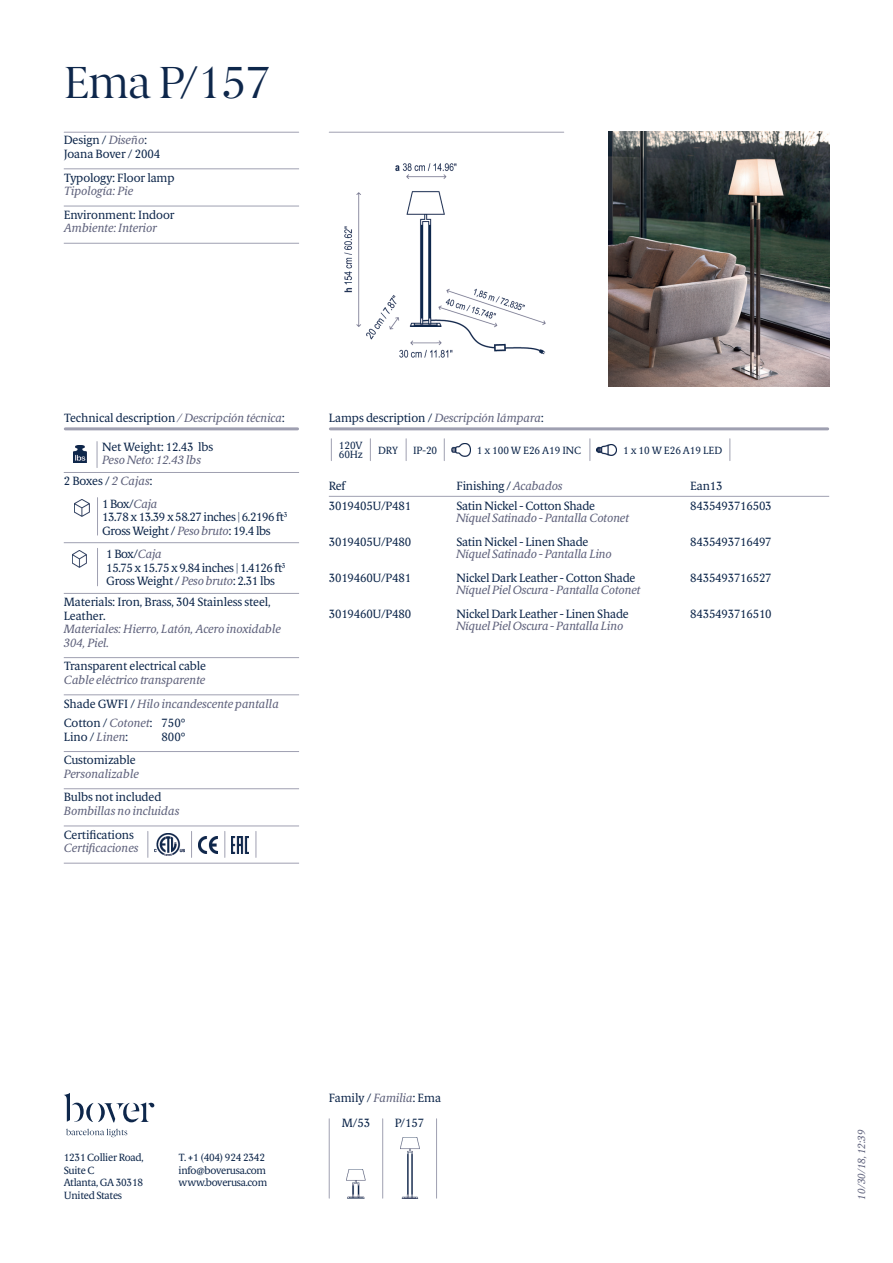
<style>
.page{position:relative;width:893px;height:1263px;background:#fff}
.page>*{position:absolute;margin:0;border:0;box-sizing:border-box;transform-origin:0 0}
.t1{font:45px "Berlingske Serif";letter-spacing:-.025em;color:#0e274b}
.t2{font:12px/13.5px "Berlingske Serif Tx";letter-spacing:-.02em;color:#0e274b}
.t3{font:italic 12px/20.7px "Berlingske Serif Tx";letter-spacing:-.02em;color:#5f627c}
.t4{font:10.5px/12.8px "Berlingske Serif Tx";letter-spacing:-.025em;color:#0e274b}
.t5{font:italic 10.5px "Berlingske Serif Tx";letter-spacing:-.01em;color:#5f627c}
.s1{font-style:italic;color:#5f627c}
.s2{font-style:normal;color:#0e274b}
</style>
<div class="page">
<hr style="left:64px;top:168px;width:235px;height:1px;background:#9fa0b1">
<hr style="left:64px;top:206px;width:235px;height:1px;background:#9fa0b1">
<hr style="left:64px;top:243px;width:235px;height:1px;background:#9fa0b1">
<hr style="left:64px;top:132px;width:235px;height:1px;background:#9fa0b1">
<hr style="left:329px;top:132px;width:235px;height:1px;background:#9fa0b1">
<img style="left:344px;top:163px;width:202px;height:195px">
<hr style="left:64px;top:472px;width:235px;height:1px;background:#9fa0b1">
<hr style="left:64px;top:542px;width:235px;height:1px;background:#9fa0b1">
<hr style="left:64px;top:593px;width:235px;height:1px;background:#9fa0b1">
<hr style="left:64px;top:657px;width:235px;height:1px;background:#9fa0b1">
<hr style="left:64px;top:694px;width:235px;height:1px;background:#9fa0b1">
<hr style="left:64px;top:751px;width:235px;height:1px;background:#9fa0b1">
<hr style="left:64px;top:788px;width:235px;height:1px;background:#9fa0b1">
<hr style="left:64px;top:825px;width:235px;height:1px;background:#9fa0b1">
<hr style="left:64px;top:863px;width:235px;height:1px;background:#9fa0b1">
<img style="left:74px;top:446px;width:13px;height:17px">
<svg style="left:97px;top:442px;width:1px;height:26px"></svg>
<img style="left:74px;top:499px;width:15px;height:17px">
<hr style="left:97px;top:498px;width:1px;height:37px;background:#9fa0b1">
<img style="left:72px;top:550px;width:15px;height:17px">
<hr style="left:97px;top:548px;width:1px;height:38px;background:#9fa0b1">
<svg style="left:147px;top:831px;width:1px;height:26px"></svg>
<img style="left:155px;top:833px;width:29px;height:23px">
<svg style="left:191px;top:831px;width:1px;height:26px"></svg>
<img style="left:199px;top:837px;width:19px;height:16px">
<svg style="left:224px;top:831px;width:1px;height:26px"></svg>
<img style="left:232px;top:836px;width:17px;height:17px">
<svg style="left:256px;top:831px;width:1px;height:26px"></svg>
<hr style="left:65px;top:427px;width:233px;height:3px;background:#9fa0b1">
<hr style="left:330px;top:427px;width:498px;height:3px;background:#9fa0b1">
<hr style="left:329px;top:1119px;width:1px;height:79px;background:#9fa0b1">
<img style="left:347px;top:1169px;width:18px;height:29px">
<hr style="left:382px;top:1119px;width:1px;height:79px;background:#9fa0b1">
<hr style="left:436px;top:1119px;width:1px;height:79px;background:#9fa0b1">
<img style="left:400px;top:1138px;width:19px;height:60px">
<svg style="left:444px;top:439px;width:1px;height:22px"></svg>
<svg style="left:406px;top:439px;width:1px;height:22px"></svg>
<svg style="left:370px;top:439px;width:1px;height:22px"></svg>
<svg style="left:331px;top:439px;width:1px;height:22px"></svg>
<svg style="left:589px;top:439px;width:1px;height:22px"></svg>
<svg style="left:729px;top:439px;width:1px;height:22px"></svg>
<img style="left:451px;top:443px;width:19px;height:13px">
<img style="left:597px;top:444px;width:20px;height:11px">
<img style="left:609px;top:132px;width:220px;height:255px">
<svg style="left:66px;top:1129px;width:61px;height:8px"></svg>
<svg style="left:64px;top:1093px;width:90px;height:29px"></svg>
<hr style="left:329px;top:496px;width:500px;height:1px;background:#9fa0b1">
<h1 class="t1" style="left:64px;top:53px;width:209px">Ema P/157</h1>
<p class="t2" style="left:64px;top:133px;width:98px">Design / <span class="s1">Diseño</span>:<br>Joana Bover / 2004</p>
<p class="t2" style="left:64px;top:171px;width:112px">Typology: Floor lamp</p>
<p class="t3" style="left:64px;top:180px;width:71px">Tipología: Pie</p>
<p class="t2" style="left:64px;top:208px;width:112px">Environment: Indoor</p>
<p class="t3" style="left:64px;top:218px;width:95px">Ambiente: Interior</p>
<p class="t2" style="left:64px;top:411px;width:222px">Technical description <span class="s1">/ Descripción técnica</span>:</p>
<p class="t2" style="left:329px;top:411px;width:216px">Lamps description / <span class="s1">Descripción lámpara</span>:</p>
<p class="t2" style="left:102px;top:440px;width:113px">Net Weight: 12.43 lbs</p>
<p class="t3" style="left:64px;top:450px;width:139px;text-indent:38px">Peso Neto: 12.43 lbs<br><span class="s2">2 Boxes /</span> 2 Cajas<span class="s2">:</span></p>
<p class="t2" style="left:102px;top:497px;width:187px">1 Box/<span class="s1">Caja<br></span>13.78 x 13.39 x 58.27 inches | 6.2196 ft<sup>3<br></sup>Gross Weight / <span class="s1">Peso bruto</span>: 19.4 lbs</p>
<p class="t2" style="left:106px;top:547px;width:181px">1 Box/<span class="s1">Caja<br></span>15.75 x 15.75 x 9.84 inches | 1.4126 ft<sup>3<br></sup>Gross Weight / <span class="s1">Peso bruto</span>: 2.31 lbs</p>
<p class="t2" style="left:64px;top:595px;width:208px">Materials: Iron, Brass, 304 Stainless steel,<br>Leather.</p>
<p class="t3" style="left:64px;top:622px;width:219px;line-height:13.5px">Materiales: Hierro, Latón, Acero inoxidable<br>304, Piel.</p>
<p class="t2" style="left:64px;top:659px;width:144px">Transparent electrical cable</p>
<p class="t3" style="left:64px;top:668px;width:217px;line-height:23.7px">Cable eléctrico transparente<br><span class="s2">Shade GWFI /</span> Hilo incandescente pantalla</p>
<p class="t2" style="left:64px;top:716px;width:123px">Cotton / <span class="s1">Cotonet</span>: 750°<br>Lino / <span class="s1">Linen</span>:</p>
<p class="t2" style="left:162px;top:730px;width:25px">800°</p>
<p class="t2" style="left:64px;top:753px;width:73px">Customizable</p>
<p class="t3" style="left:64px;top:763px;width:77px">Personalizable</p>
<p class="t2" style="left:64px;top:790px;width:99px">Bulbs not included</p>
<p class="t3" style="left:64px;top:800px;width:117px">Bombillas no incluidas</p>
<p class="t2" style="left:64px;top:828px;width:72px">Certifications</p>
<p class="t3" style="left:64px;top:838px;width:76px">Certificaciones</p>
<p class="t4" style="left:339px;top:441px;width:26px;line-height:9px">120V<br>60Hz</p>
<p class="t4" style="left:378px;top:444px;width:21px">DRY</p>
<p class="t4" style="left:413px;top:444px;width:26px">IP-20</p>
<p class="t4" style="left:477px;top:444px;width:106px">1 x 100 W E26 A19 INC</p>
<p class="t4" style="left:623px;top:444px;width:100px">1 x 10 W E26 A19 LED</p>
<p class="t2" style="left:329px;top:479px;width:18px">Ref</p>
<p class="t2" style="left:456px;top:479px;width:108px">Finishing / <span class="s1">Acabados</span></p>
<p class="t2" style="left:690px;top:479px;width:34px">Ean13</p>
<p class="t2" style="left:329px;top:499px;width:84px">3019405U/P481</p>
<p class="t2" style="left:456px;top:499px;width:140px">Satin Nickel - Cotton Shade</p>
<p class="t2" style="left:690px;top:499px;width:83px">8435493716503</p>
<p class="t3" style="left:456px;top:508px;width:174px">Níquel Satinado - Pantalla Cotonet</p>
<p class="t2" style="left:329px;top:535px;width:84px">3019405U/P480</p>
<p class="t2" style="left:456px;top:535px;width:134px">Satin Nickel - Linen Shade</p>
<p class="t2" style="left:690px;top:535px;width:83px">8435493716497</p>
<p class="t3" style="left:456px;top:544px;width:157px">Níquel Satinado - Pantalla Lino</p>
<p class="t2" style="left:329px;top:571px;width:84px">3019460U/P481</p>
<p class="t2" style="left:456px;top:571px;width:181px">Nickel Dark Leather - Cotton Shade</p>
<p class="t2" style="left:690px;top:571px;width:83px">8435493716527</p>
<p class="t3" style="left:456px;top:580px;width:186px">Níquel Piel Oscura - Pantalla Cotonet</p>
<p class="t2" style="left:329px;top:607px;width:84px">3019460U/P480</p>
<p class="t2" style="left:456px;top:607px;width:174px">Nickel Dark Leather - Linen Shade</p>
<p class="t2" style="left:690px;top:607px;width:83px">8435493716510</p>
<p class="t3" style="left:456px;top:616px;width:169px">Níquel Piel Oscura - Pantalla Lino</p>
<p class="t4" style="left:64px;top:1151px;width:81px">1231 Collier Road,<br>Suite C<br>Atlanta, GA 30318<br>United States</p>
<p class="t4" style="left:179px;top:1151px;width:90px">T. +1 (404) 924 2342 info@boverusa.com www.boverusa.com</p>
<p class="t2" style="left:342px;top:1085px;width:101px;line-height:25.5px;text-indent:-13px">Family / <span class="s1">Familia</span>: Ema<br>M/53</p>
<p class="t2" style="left:395px;top:1116px;width:31px">P/157</p>
<p class="t5" style="left:854px;top:1199px;width:72px;rotate:-90deg">10/30/18, 12:39</p>
</div>
